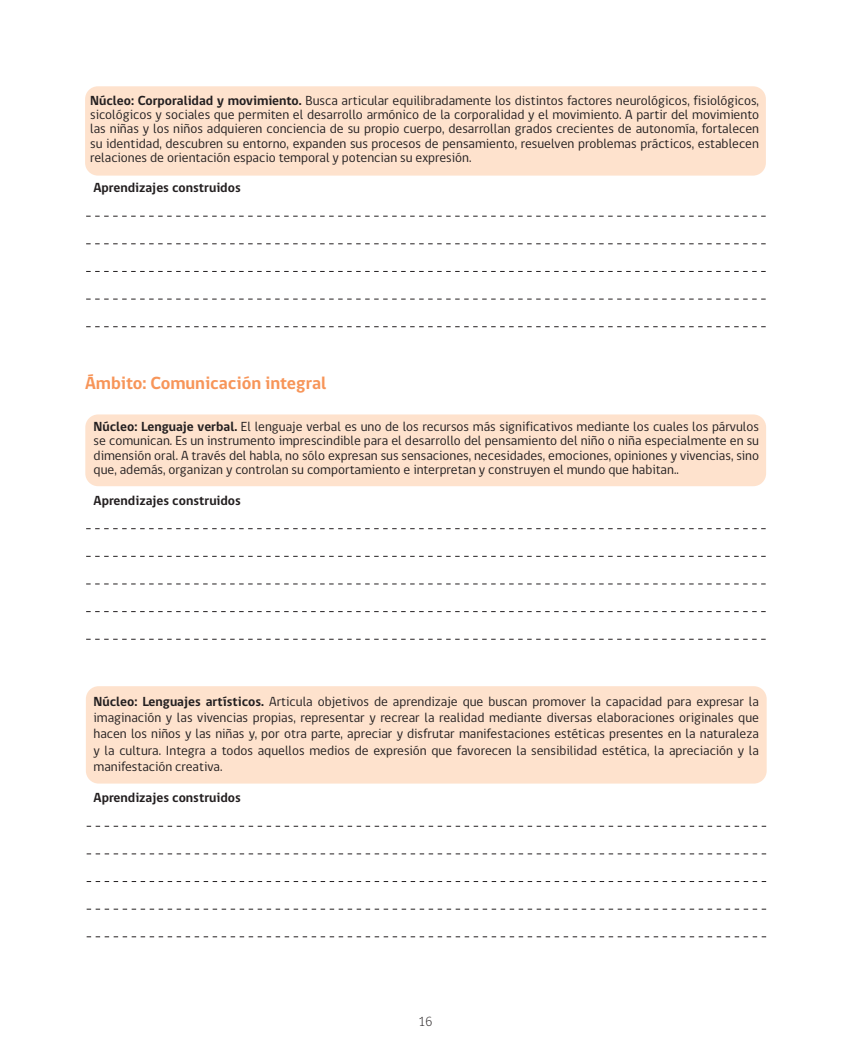
<style>
.page{position:relative;width:851px;height:1063px;background:#fff}
.page>*{position:absolute;margin:0;border:0;box-sizing:border-box;transform-origin:0 0}
.t1{font:700 18px "gob CL";color:#f79559}
.t2{font:13.5px/14.2px "gob CL";color:#231f20;text-align:justify}
.t3{font:700 13.5px "gob CL";color:#231f20}
.t4{font:300 13.5px "gob CL";color:#231f20}
.s1{font-weight:700}
</style>
<div class="page">
<div style="left:86px;top:686px;width:680px;height:98px;background:#fee2cd;border-radius:13px"></div>
<div style="left:85px;top:414px;width:681px;height:72px;background:#fee2cd;border-radius:13px"></div>
<div style="left:85px;top:86px;width:680px;height:90px;background:#fee2cd;border-radius:13px"></div>
<svg style="left:86px;top:216px;width:679px;height:1px"></svg>
<svg style="left:86px;top:244px;width:679px;height:1px"></svg>
<svg style="left:86px;top:271px;width:679px;height:1px"></svg>
<svg style="left:86px;top:299px;width:679px;height:1px"></svg>
<svg style="left:86px;top:326px;width:679px;height:1px"></svg>
<svg style="left:86px;top:528px;width:679px;height:1px"></svg>
<svg style="left:86px;top:556px;width:679px;height:1px"></svg>
<svg style="left:86px;top:584px;width:679px;height:1px"></svg>
<svg style="left:86px;top:611px;width:679px;height:1px"></svg>
<svg style="left:86px;top:639px;width:679px;height:1px"></svg>
<svg style="left:87px;top:826px;width:679px;height:1px"></svg>
<svg style="left:87px;top:854px;width:679px;height:1px"></svg>
<svg style="left:87px;top:881px;width:679px;height:1px"></svg>
<svg style="left:87px;top:909px;width:679px;height:1px"></svg>
<svg style="left:87px;top:937px;width:679px;height:1px"></svg>
<p class="t2" style="left:90px;top:93px;width:670px"><span class="s1">Núcleo: Corporalidad y movimiento.</span> Busca articular equilibradamente los distintos factores neurológicos, fisiológicos, sicológicos y sociales que permiten el desarrollo armónico de la corporalidad y el movimiento. A partir del movimiento las niñas y los niños adquieren conciencia de su propio cuerpo, desarrollan grados crecientes de autonomía, fortalecen su identidad, descubren su entorno, expanden sus procesos de pensamiento, resuelven problemas prácticos, establecen relaciones de orientación espacio temporal y potencian su expresión.</p>
<p class="t3" style="left:93px;top:178px;width:149px">Aprendizajes construidos</p>
<h1 class="t1" style="left:85px;top:370px;width:243px">Ámbito: Comunicación integral</h1>
<p class="t2" style="left:94px;top:420px;width:667px"><span class="s1">Núcleo: Lenguaje verbal.</span> El lenguaje verbal es uno de los recursos más significativos mediante los cuales los párvulos se comunican. Es un instrumento imprescindible para el desarrollo del pensamiento del niño o niña especialmente en su dimensión oral. A través del habla, no sólo expresan sus sensaciones, necesidades, emociones, opiniones y vivencias, sino que, además, organizan y controlan su comportamiento e interpretan y construyen el mundo que habitan..</p>
<p class="t3" style="left:94px;top:491px;width:149px">Aprendizajes construidos</p>
<p class="t2" style="left:93px;top:694px;width:667px;line-height:16.2px"><span class="s1">Núcleo: Lenguajes artísticos.</span> Articula objetivos de aprendizaje que buscan promover la capacidad para expresar la imaginación y las vivencias propias, representar y recrear la realidad mediante diversas elaboraciones originales que hacen los niños y las niñas y, por otra parte, apreciar y disfrutar manifestaciones estéticas presentes en la naturaleza y la cultura. Integra a todos aquellos medios de expresión que favorecen la sensibilidad estética, la apreciación y la manifestación creativa.</p>
<p class="t3" style="left:93px;top:788px;width:149px">Aprendizajes construidos</p>
<p class="t4" style="left:418px;top:1012px;width:16px">16</p>
</div>
